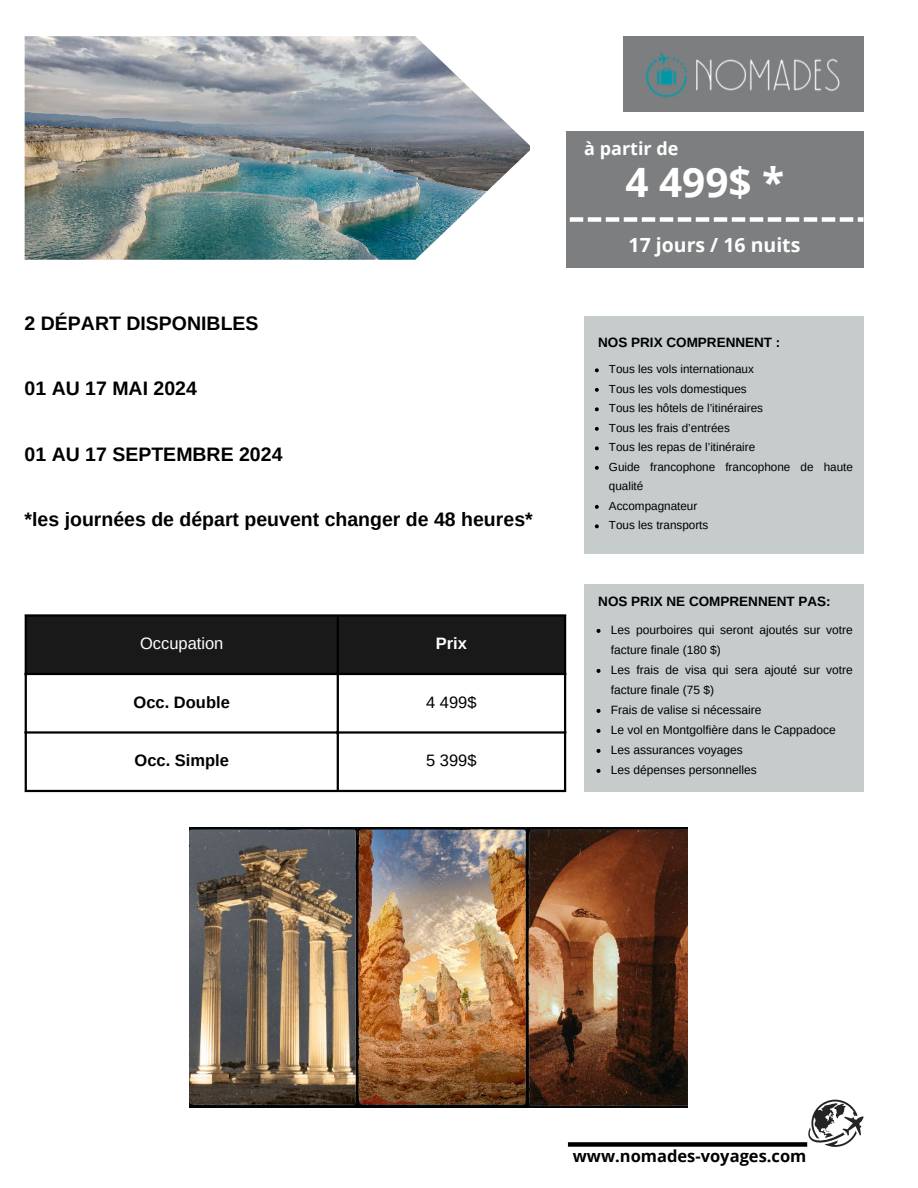
<style>
.page{position:relative;width:918px;height:1188px;background:#fff}
.page>*{position:absolute;margin:0;border:0;box-sizing:border-box;transform-origin:0 0}
.t1{font:700 40.5px "Open Sans";color:#fff}
.t2{font:700 19.5px "Arimo";color:#000}
.t3{font:700 19.5px "Open Sans";color:#fff}
.t4{font:700 18px "Open Sans";color:#fff}
.t5{font:700 16.5px "Open Sans";color:#000}
.t6{font:700 16.5px "Arimo";color:#000}
.t7{font:16.5px "Arimo";color:#fff}
.t8{font:16.5px "Arimo";color:#000}
.t9{font:700 16.5px "Arimo";color:#fff}
.t10{font:700 13.5px "Arimo";color:#000}
.t11{font:12px/20px "Arimo";color:#000}
.t12{font:11.7px/19.5px "Arimo";color:#000}
</style>
<div class="page">
<div style="left:566px;top:132px;width:298px;height:136px;background:#7c7e7f"></div>
<div style="left:623px;top:36px;width:241px;height:75px;background:#7c7e7f"></div>
<img style="left:646px;top:53px;width:194px;height:45px">
<svg style="left:807px;top:1100px;width:57px;height:47px"></svg>
<img style="left:25px;top:36px;width:504px;height:224px">
<div style="left:568px;top:1142px;width:239px;height:5px;background:#000"></div>
<svg style="left:570px;top:217px;width:294px;height:5px"></svg>
<div style="left:584px;top:317px;width:280px;height:237px;background:#c6cbcc"></div>
<div style="left:27px;top:617px;width:537px;height:56px;background:#191919"></div>
<hr style="left:25px;top:617px;width:2px;height:173px;background:#000">
<hr style="left:337px;top:617px;width:2px;height:173px;background:#000">
<hr style="left:564px;top:617px;width:2px;height:173px;background:#000">
<hr style="left:25px;top:614px;width:541px;height:3px;background:#000">
<hr style="left:25px;top:673px;width:541px;height:2px;background:#000">
<hr style="left:25px;top:731px;width:541px;height:3px;background:#000">
<hr style="left:25px;top:790px;width:541px;height:2px;background:#000">
<div style="left:584px;top:584px;width:280px;height:207px;background:#c6cbcc"></div>
<img style="left:189px;top:827px;width:499px;height:280px">
<svg style="left:595px;top:368px;width:4px;height:4px"></svg>
<svg style="left:595px;top:388px;width:4px;height:4px"></svg>
<svg style="left:595px;top:407px;width:4px;height:4px"></svg>
<svg style="left:595px;top:427px;width:4px;height:4px"></svg>
<svg style="left:595px;top:446px;width:4px;height:4px"></svg>
<svg style="left:595px;top:466px;width:4px;height:4px"></svg>
<svg style="left:595px;top:505px;width:4px;height:4px"></svg>
<svg style="left:595px;top:524px;width:4px;height:4px"></svg>
<svg style="left:597px;top:629px;width:4px;height:4px"></svg>
<svg style="left:597px;top:669px;width:4px;height:4px"></svg>
<svg style="left:597px;top:709px;width:4px;height:4px"></svg>
<svg style="left:597px;top:729px;width:4px;height:4px"></svg>
<svg style="left:597px;top:749px;width:4px;height:4px"></svg>
<svg style="left:597px;top:769px;width:4px;height:4px"></svg>
<h2 class="t2" style="left:25px;top:310px;width:235px">2 DÉPART DISPONIBLES</h2>
<h2 class="t2" style="left:25px;top:375px;width:174px">01 AU 17 MAI 2024</h2>
<h2 class="t2" style="left:25px;top:441px;width:259px">01 AU 17 SEPTEMBRE 2024</h2>
<h2 class="t2" style="left:25px;top:506px;width:510px">*les journées de départ peuvent changer de 48 heures*</h2>
<h3 class="t7" style="left:140px;top:633px;width:85px">Occupation</h3>
<h3 class="t9" style="left:436px;top:632px;width:33px">Prix</h3>
<h3 class="t6" style="left:134px;top:691px;width:98px">Occ. Double</h3>
<h3 class="t8" style="left:426px;top:692px;width:52px">4 499$</h3>
<h3 class="t6" style="left:135px;top:749px;width:96px">Occ. Simple</h3>
<h3 class="t8" style="left:426px;top:750px;width:52px">5 399$</h3>
<h3 class="t4" style="left:584px;top:135px;width:96px">à partir de</h3>
<h1 class="t1" style="left:626px;top:154px;width:160px">4 499$ *</h1>
<h2 class="t3" style="left:629px;top:232px;width:173px">17 jours / 16 nuits</h2>
<p class="t10" style="left:598px;top:333px;width:184px">NOS PRIX COMPRENNENT :</p>
<p class="t12" style="left:609px;top:360px;width:246px">Tous les vols internationaux<br>Tous les vols domestiques<br>Tous les hôtels de l’itinéraires<br>Tous les frais d’entrées<br>Tous les repas de l’itinéraire<br>Guide francophone francophone de haute qualité<br>Accompagnateur<br>Tous les transports</p>
<p class="t10" style="left:598px;top:592px;width:234px">NOS PRIX NE COMPRENNENT PAS:</p>
<p class="t11" style="left:611px;top:620px;width:244px">Les pourboires qui seront ajoutés sur votre facture finale (180 $)<br>Les frais de visa qui sera ajouté sur votre facture finale (75 $)<br>Frais de valise si nécessaire<br>Le vol en Montgolfière dans le Cappadoce<br>Les assurances voyages<br>Les dépenses personnelles</p>
<h3 class="t5" style="left:573px;top:1144px;width:235px">www.nomades-voyages.com</h3>
</div>
